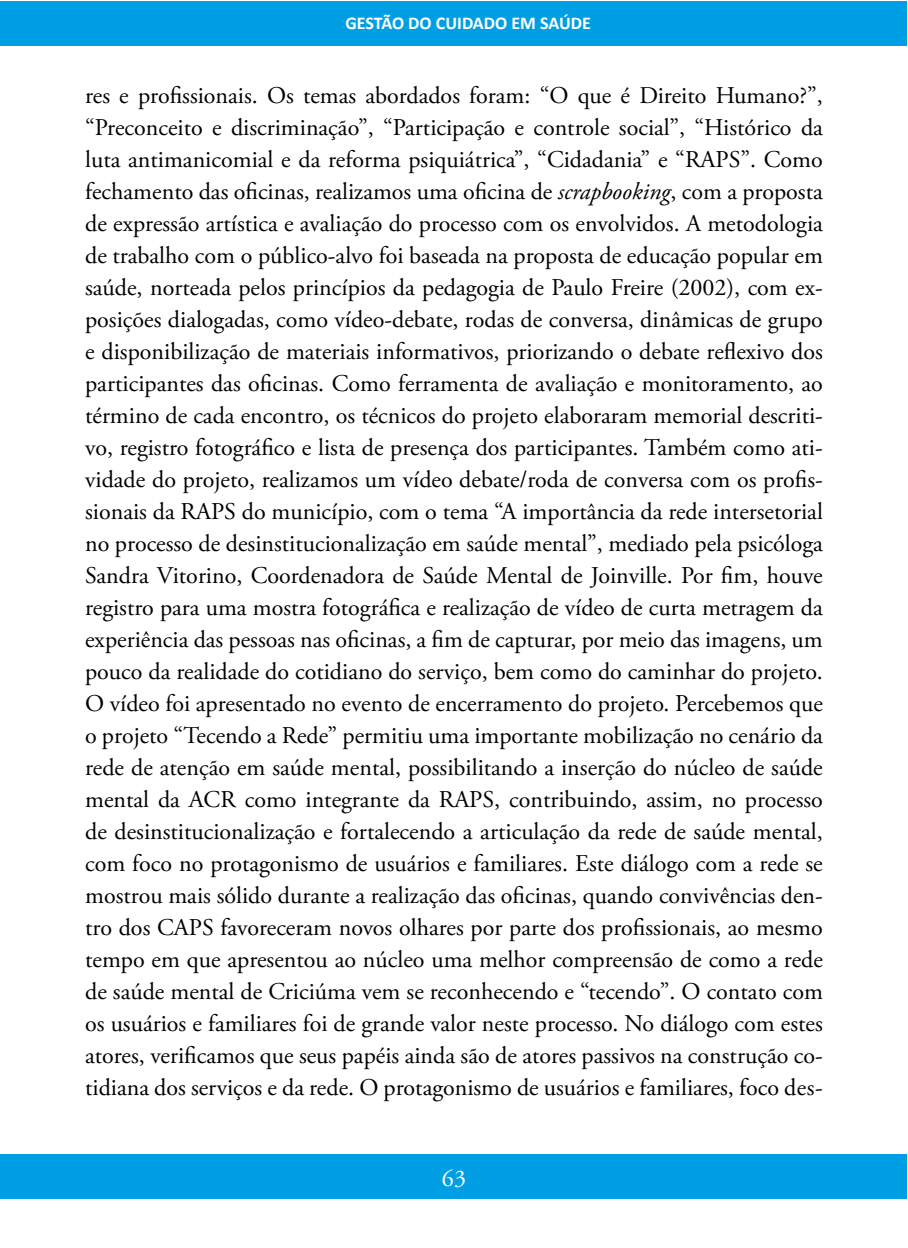
<style>
.page{position:relative;width:908px;height:1248px;background:#fff}
.page>*{position:absolute;margin:0;border:0;box-sizing:border-box;transform-origin:0 0}
.t1{font:24px/32px "Adobe Garamond Pro";color:#000;text-align:justify}
.t2{font:24px "Adobe Garamond Pro";color:#fff}
.t3{font:700 18px "Calibri";color:#fff}
.s1{font-style:italic}
</style>
<div class="page">
<div style="left:0;top:1px;width:906px;height:44px;background:#009fe3"></div>
<div style="left:0;top:1154px;width:906px;height:44px;background:#009fe3"></div>
<p class="t3" style="left:345px;top:11px;width:247px">GESTÃO DO CUIDADO EM SAÚDE</p>
<p class="t1" style="left:85px;top:80px;width:739px">res e profissionais. Os temas abordados foram: “O que é Direito Humano?”, “Preconceito e discriminação”, “Participação e controle social”, “Histórico da luta antimanicomial e da reforma psiquiátrica”, “Cidadania” e “RAPS”. Como fechamento das oficinas, realizamos uma oficina de <span class="s1">scrapbooking</span>, com a proposta de expressão artística e avaliação do processo com os envolvidos. A metodologia de trabalho com o público-alvo foi baseada na proposta de educação popular em saúde, norteada pelos princípios da pedagogia de Paulo Freire (2002), com ex&shy;posições dialogadas, como vídeo-debate, rodas de conversa, dinâmicas de grupo e disponibilização de materiais informativos, priorizando o debate reflexivo dos participantes das oficinas. Como ferramenta de avaliação e monitoramento, ao término de cada encontro, os técnicos do projeto elaboraram memorial descriti&shy;vo, registro fotográfico e lista de presença dos participantes. Também como ati&shy;vidade do projeto, realizamos um vídeo debate/roda de conversa com os profis&shy;sionais da RAPS do município, com o tema “A importância da rede intersetorial no processo de desinstitucionalização em saúde mental”, mediado pela psicóloga Sandra Vitorino, Coordenadora de Saúde Mental de Joinville. Por fim, houve registro para uma mostra fotográfica e realização de vídeo de curta metragem da experiência das pessoas nas oficinas, a fim de capturar, por meio das imagens, um pouco da realidade do cotidiano do serviço, bem como do caminhar do projeto.<br>O vídeo foi apresentado no evento de encerramento do projeto. Percebemos que o projeto “Tecendo a Rede” permitiu uma importante mobilização no cenário da rede de atenção em saúde mental, possibilitando a inserção do núcleo de saúde mental da ACR como integrante da RAPS, contribuindo, assim, no processo de desinstitucionalização e fortalecendo a articulação da rede de saúde mental, com foco no protagonismo de usuários e familiares. Este diálogo com a rede se mostrou mais sólido durante a realização das oficinas, quando convivências den&shy;tro dos CAPS favoreceram novos olhares por parte dos profissionais, ao mesmo tempo em que apresentou ao núcleo uma melhor compreensão de como a rede de saúde mental de Criciúma vem se reconhecendo e “tecendo”. O contato com os usuários e familiares foi de grande valor neste processo. No diálogo com estes atores, verificamos que seus papéis ainda são de atores passivos na construção co&shy;tidiana dos serviços e da rede. O protagonismo de usuários e familiares, foco des-</p>
<p class="t2" style="left:442px;top:1163px;width:25px">63</p>
</div>
